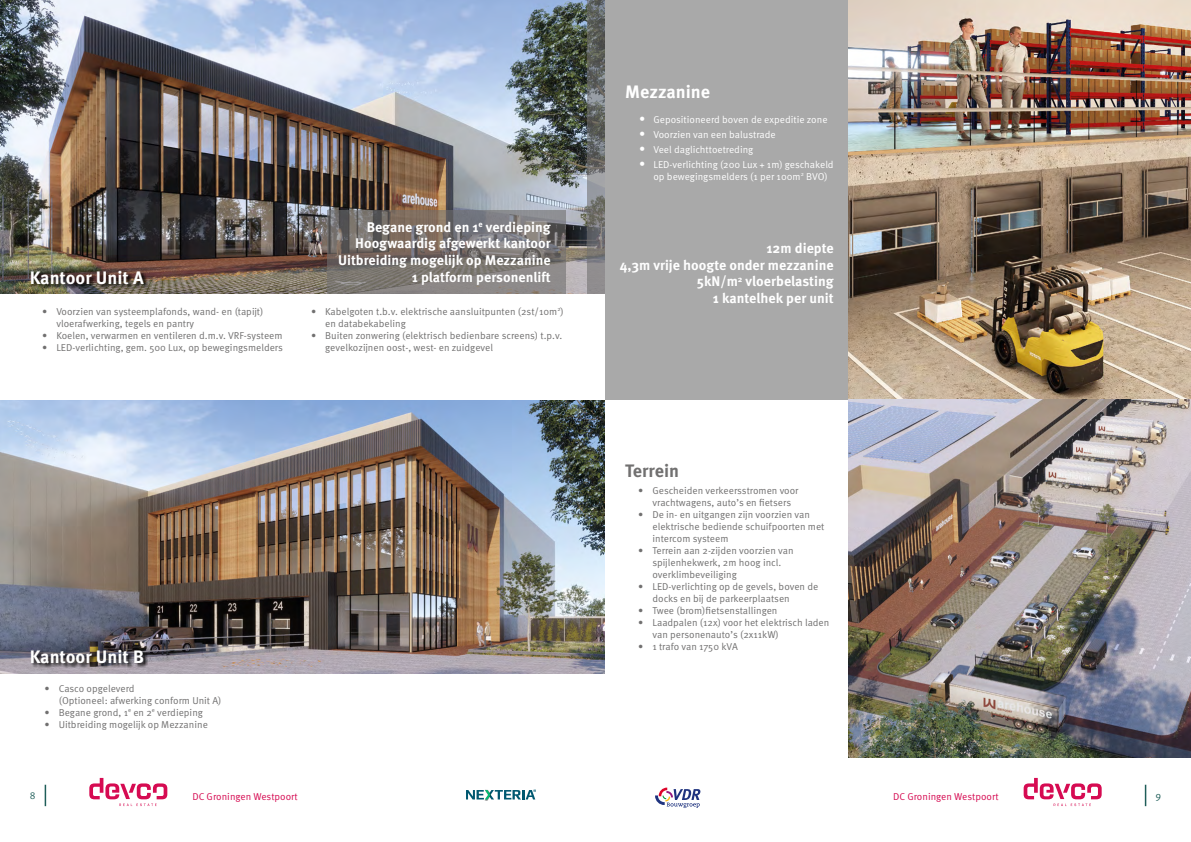
<style>
.page{position:relative;width:1191px;height:842px;background:#fff}
.page>*{position:absolute;margin:0;border:0;box-sizing:border-box;transform-origin:0 0}
.t1{font:700 18px "Meta Pro";color:#fff}
.t2{font:700 18px "Meta Pro";color:#717070}
.t3{font:700 14px/16.8px "Meta Pro";color:#fff;text-align:right}
.t4{font:10px/12px "Meta Pro";color:#717070}
.t5{font:10px/12px "Meta Pro";color:#fff}
.t6{font:10px "Meta Pro";color:#d60b52}
.t7{font:10px "Meta Pro";color:#1f5e59}
.s1{font-size:12px}
</style>
<div class="page">
<svg style="left:655px;top:788px;width:45px;height:20px"></svg>
<hr style="left:1144px;top:785px;width:2px;height:21px;background:#1f5e59">
<svg style="left:1023px;top:778px;width:78px;height:28px"></svg>
<svg style="left:466px;top:789px;width:70px;height:11px"></svg>
<svg style="left:89px;top:778px;width:78px;height:28px"></svg>
<svg style="left:45px;top:785px;width:1px;height:21px"></svg>
<img style="left:0;top:400px;width:604px;height:274px">
<img style="left:0;top:0;width:587px;height:294px">
<svg style="left:327px;top:210px;width:239px;height:84px"></svg>
<div style="left:587px;top:0;width:604px;height:400px;background:#a9a9a9"></div>
<img style="left:848px;top:0;width:343px;height:758px">
<div style="left:0;top:295px;width:604px;height:105px;background:#fff"></div>
<svg style="left:31px;top:270px;width:118px;height:19px"></svg>
<svg style="left:31px;top:648px;width:117px;height:19px"></svg>
<h1 class="t1" style="left:625px;top:80px;width:86px">Mezzanine</h1>
<h2 class="t3" style="left:338px;top:219px;width:214px">Begane grond en 1<sup>e</sup> verdieping<br>Hoogwaardig afgewerkt kantoor<br>Uitbreiding mogelijk op Mezzanine</h2>
<h1 class="t1" style="left:30px;top:266px;width:115px">Kantoor Unit A</h1>
<h2 class="t3" style="left:412px;top:269px;width:140px">1 platform personenlift</h2>
<p class="t4" style="left:56px;top:305px;width:208px;text-indent:-14px">• Voorzien van systeemplafonds, wand- en (tapijt) vloerafwerking, tegels en pantry</p>
<p class="t4" style="left:42px;top:329px;width:242px">• Koelen, verwarmen en ventileren d.m.v. VRF-systeem</p>
<p class="t4" style="left:42px;top:341px;width:242px">• LED-verlichting, gem. 500 Lux, op bewegingsmelders</p>
<p class="t4" style="left:325px;top:305px;width:240px;text-indent:-14px">• Kabelgoten t.b.v. elektrische aansluitpunten (2st/10m<sup>2</sup>) en databekabeling</p>
<p class="t4" style="left:325px;top:329px;width:239px;text-indent:-14px">• Buiten zonwering (elektrisch bedienbare screens) t.p.v. gevelkozijnen oost-, west- en zuidgevel</p>
<h1 class="t1" style="left:30px;top:645px;width:116px">Kantoor Unit B</h1>
<p class="t4" style="left:59px;top:682px;width:164px;text-indent:-14px">• Casco opgeleverd<br>(Optioneel: afwerking conform Unit A)</p>
<p class="t4" style="left:45px;top:706px;width:160px">• Begane grond, 1<sup>e</sup> en 2<sup>e</sup> verdieping</p>
<p class="t4" style="left:45px;top:718px;width:165px">• Uitbreiding mogelijk op Mezzanine</p>
<p class="t5" style="left:639px;top:114px;width:190px"><span class="s1">•</span> Gepositioneerd boven de expeditie zone</p>
<p class="t5" style="left:639px;top:129px;width:138px"><span class="s1">•</span> Voorzien van een balustrade</p>
<p class="t5" style="left:639px;top:144px;width:116px"><span class="s1">•</span> Veel daglichttoetreding</p>
<p class="t5" style="left:653px;top:159px;width:182px;text-indent:-14px"><span class="s1">•</span> LED-verlichting (200 Lux + 1m) geschakeld op bewegingsmelders (1 per 100m<sup>2</sup> BVO)</p>
<h2 class="t3" style="left:620px;top:240px;width:215px">12m diepte<br>4,3m vrije hoogte onder mezzanine<br>5kN/m<sup>2</sup> vloerbelasting<br>1 kantelhek per unit</h2>
<h1 class="t2" style="left:625px;top:459px;width:55px">Terrein</h1>
<p class="t4" style="left:652px;top:485px;width:147px;text-indent:-14px">• Gescheiden verkeersstromen voor vrachtwagens, auto’s en fietsers</p>
<p class="t4" style="left:652px;top:509px;width:173px;text-indent:-14px">• De in- en uitgangen zijn voorzien van elektrische bediende schuifpoorten met intercom systeem</p>
<p class="t4" style="left:652px;top:545px;width:143px;text-indent:-14px">• Terrein aan 2-zijden voorzien van spijlenhekwerk, 2m hoog incl. overklimbeveiliging</p>
<p class="t4" style="left:652px;top:581px;width:167px;text-indent:-14px">• LED-verlichting op de gevels, boven de docks en bij de parkeerplaatsen</p>
<p class="t4" style="left:638px;top:605px;width:141px">• Twee (brom)fietsenstallingen</p>
<p class="t4" style="left:652px;top:617px;width:178px;text-indent:-14px">• Laadpalen (12x) voor het elektrisch laden van personenauto’s (2x11kW)</p>
<p class="t4" style="left:638px;top:641px;width:101px">• 1 trafo van 1750 kVA</p>
<p class="t7" style="left:30px;top:789px;width:7px">8</p>
<p class="t6" style="left:192px;top:790px;width:107px">DC Groningen Westpoort</p>
<p class="t6" style="left:893px;top:790px;width:107px">DC Groningen Westpoort</p>
<p class="t7" style="left:1155px;top:789px;width:7px">9</p>
</div>
